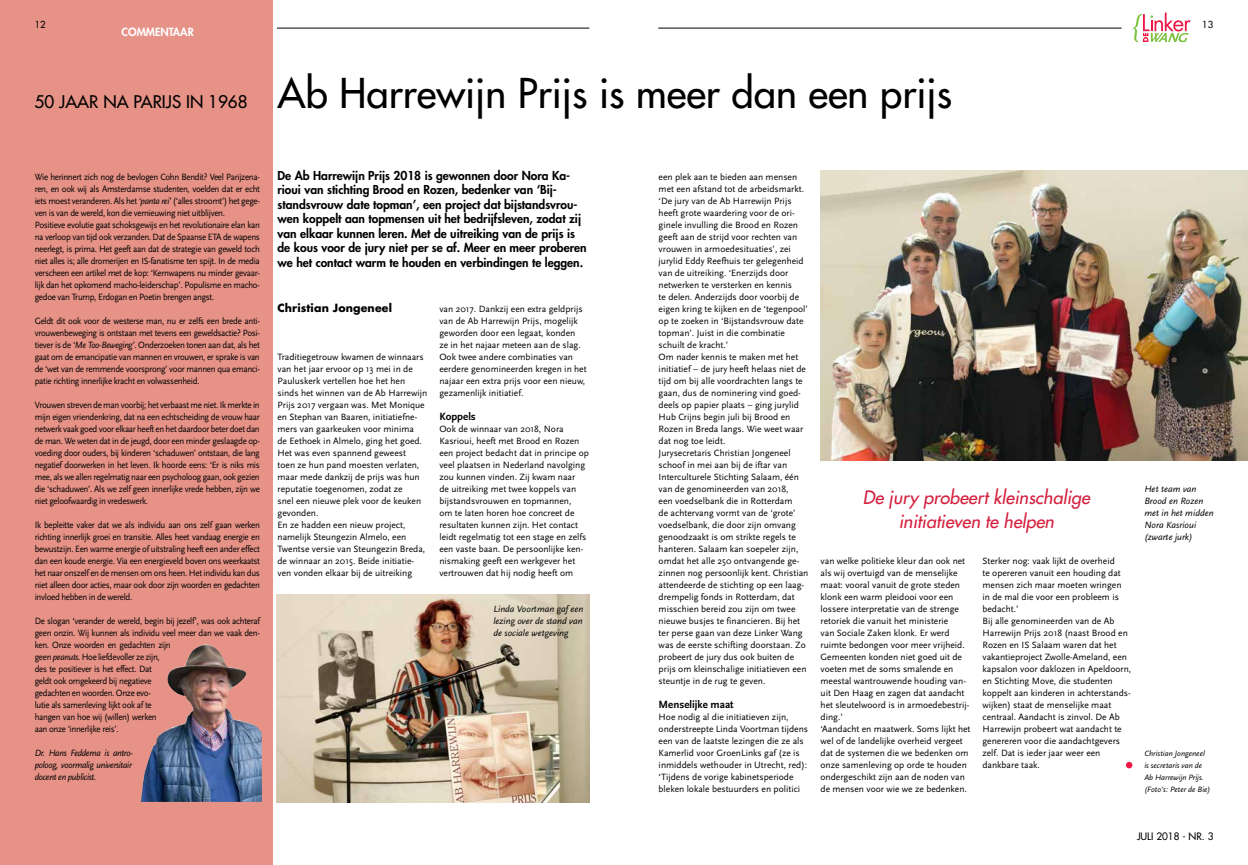
<style>
.page{position:relative;width:1248px;height:865px;background:#fff}
.page>*{position:absolute;margin:0;border:0;box-sizing:border-box;transform-origin:0 0}
.t1{font:500 40px "Futura Std";color:#000}
.t2{font:italic 500 18px/24px "Futura Std";color:#d41f3d;text-align:center}
.t3{font:500 17px "Futura Std";color:#000}
.t4{font:800 12px/14.4px "Futura Std";color:#000}
.t5{font:700 11px "Scala Sans";color:#000}
.t6{font:700 11px "Futura Std";letter-spacing:.01em;color:#000}
.t7{font:800 11px "Futura Std";color:#fff}
.t8{font:500 10px "Futura Std";color:#000}
.t9{font:9.5px/12px "Scala Sans";color:#000}
.t10{font:9.5px/12px "Scala Sans";color:#000;text-align:justify;scale:.94 1}
.t11{font:9.5px/12px "Scala Sans";letter-spacing:-.035em;color:#000;scale:.94 1}
.t12{font:italic 9.5px/12px "Scala Sans";color:#000}
.t13{font:italic 9.5px/12px "Scala Sans";color:#000;text-align:justify;scale:.94 1}
.t14{font:500 9.5px "Futura Std";color:#000}
.t15{font:italic 8px/12px "Scala Sans";color:#000}
.s1{font-style:italic}
</style>
<div class="page">
<hr style="left:126px;top:28px;width:463px;height:1px;background:#000">
<svg style="left:1132px;top:13px;width:58px;height:29px"></svg>
<hr style="left:658px;top:28px;width:463px;height:1px;background:#000">
<svg style="left:272px;top:24px;width:5px;height:10px"></svg>
<div style="left:0;top:0;width:272px;height:865px;background:#e69287"></div>
<svg style="left:1125px;top:761px;width:7px;height:7px"></svg>
<img style="left:141px;top:644px;width:121px;height:157px">
<img style="left:820px;top:170px;width:427px;height:291px">
<img style="left:277px;top:594px;width:312px;height:208px">
<p class="t14" style="left:35px;top:19px;width:12px">12</p>
<p class="t14" style="left:1202px;top:19px;width:12px">13</p>
<p class="t7" style="left:121px;top:25px;width:74px">COMMENTAAR</p>
<h3 class="t3" style="left:35px;top:91px;width:214px">50 JAAR NA PARIJS IN 1968</h3>
<h1 class="t1" style="left:277px;top:68px;width:676px">Ab Harrewijn Prijs is meer dan een prijs</h1>
<p class="t11" style="left:35px;top:171px;width:241px">Wie herinnert zich nog de bevlogen Cohn Bendit? Veel Parijzena&shy;ren, en ook wij als Amsterdamse studenten, voelden dat er echt iets moest veranderen. Als het <span class="s1">‘panta rei’</span> (‘alles stroomt’) het gege&shy;ven is van de wereld, kon die vernieuwing niet uitblijven.<br>Positieve evolutie gaat schoksgewijs en het revolutionaire elan kan na verloop van tijd ook verzanden. Dat de Spaanse ETA de wapens neerlegt, is prima. Het geeft aan dat de strategie van geweld toch niet alles is; alle dromerijen en IS-fanatisme ten spijt. In de media verscheen een artikel met de kop: ‘Kernwapens nu minder gevaar&shy;lijk dan het opkomend macho-leiderschap’. Populisme en macho&shy;gedoe van Trump, Erdogan en Poetin brengen angst.</p>
<p class="t10" style="left:35px;top:315px;width:241px">Geldt dit ook voor de westerse man, nu er zelfs een brede anti&shy;vrouwenbeweging is ontstaan met tevens een geweldsactie? Posi&shy;tiever is de <span class="s1">‘Me Too-Beweging’</span>. Onderzoeken tonen aan dat, als het gaat om de emancipatie van mannen en vrouwen, er sprake is van de ‘wet van de remmende voorsprong’ voor mannen qua emanci&shy;patie richting innerlijke kracht en volwassenheid.</p>
<p class="t10" style="left:35px;top:399px;width:241px">Vrouwen streven de man voorbij; het verbaast me niet. Ik merkte in mijn eigen vriendenkring, dat na een echtscheiding de vrouw haar netwerk vaak goed voor elkaar heeft en het daardoor beter doet dan de man. We weten dat in de jeugd, door een minder geslaagde op&shy;voeding door ouders, bij kinderen ‘schaduwen’ ontstaan, die lang negatief doorwerken in het leven. Ik hoorde eens: ‘Er is niks mis mee, als we allen regelmatig naar een psycholoog gaan, ook gezien die ‘schaduwen’. Als we zelf geen innerlijke vrede hebben, zijn we niet geloofwaardig in vredeswerk.</p>
<p class="t10" style="left:35px;top:519px;width:241px">Ik bepleitte vaker dat we als individu aan ons zelf gaan werken richting innerlijk groei en transitie. Alles heet vandaag energie en bewustzijn. Een warme energie of uitstraling heeft een ander effect dan een koude energie. Via een energieveld boven ons weerkaatst het naar onszelf en de mensen om ons heen. Het individu kan dus niet alleen door acties, maar ook door zijn woorden en gedachten invloed hebben in de wereld.</p>
<p class="t11" style="left:35px;top:615px;width:241px">De slogan ‘verander de wereld, begin bij jezelf’, was ook achteraf geen onzin. Wij kunnen als individu veel meer dan we vaak den&shy;ken. Onze woorden en gedachten zijn<br>geen <span class="s1">peanuts</span>. Hoe liefdevoller ze zijn,<br>des te positiever is het effect. Dat<br>geldt ook omgekeerd bij negatieve<br>gedachten en woorden. Onze evo-<br>lutie als samenleving lijkt ook af te<br>hangen van hoe wij (willen) werken<br>aan onze ‘innerlijke reis’.</p>
<p class="t13" style="left:35px;top:747px;width:106px">Dr. Hans Feddema is antro&shy;poloog, voormalig universitair docent en publicist.</p>
<p class="t4" style="left:277px;top:168px;width:310px">De Ab Harrewijn Prijs 2018 is gewonnen door Nora Ka&shy;rioui van stichting Brood en Rozen, bedenker van ‘Bij&shy;standsvrouw date topman’, een project dat bijstandsvrou&shy;wen koppelt aan topmensen uit het bedrijfsleven, zodat zij van elkaar kunnen leren. Met de uitreiking van de prijs is de kous voor de jury niet per se af. Meer en meer proberen we het contact warm te houden en verbindingen te leggen.</p>
<p class="t6" style="left:277px;top:301px;width:116px">Christian Jongeneel</p>
<p class="t9" style="left:277px;top:351px;width:151px">Traditiegetrouw kwamen de winnaars van het jaar ervoor op 13 mei in de<br>Pauluskerk vertellen hoe het hen sinds het winnen van de Ab Harrewijn<br>Prijs 2017 vergaan was. Met Monique en Stephan van Baaren, initiatiefne&shy;mers van gaarkeuken voor minima<br>de Eethoek in Almelo, ging het goed.<br>Het was even spannend geweest<br>toen ze hun pand moesten verlaten, maar mede dankzij de prijs was hun reputatie toegenomen, zodat ze<br>snel een nieuwe plek voor de keuken gevonden.<br>En ze hadden een nieuw project, namelijk Steungezin Almelo, een<br>Twentse versie van Steungezin Breda, de winnaar an 2015. Beide initiatie&shy;ven vonden elkaar bij de uitreiking</p>
<p class="t9" style="left:439px;top:303px;width:149px">van 2017. Dankzij een extra geldprijs van de Ab Harrewijn Prijs, mogelijk geworden door een legaat, konden<br>ze in het najaar meteen aan de slag.<br>Ook twee andere combinaties van eerdere genomineerden kregen in het najaar een extra prijs voor een nieuw, gezamenlijk initiatief.</p>
<p class="t5" style="left:439px;top:411px;width:38px">Koppels</p>
<p class="t9" style="left:439px;top:423px;width:151px">Ook de winnaar van 2018, Nora Kasrioui, heeft met Brood en Rozen een project bedacht dat in principe op veel plaatsen in Nederland navolging zou kunnen vinden. Zij kwam naar<br>de uitreiking met twee koppels van bijstandsvrouwen en topmannen,<br>om te laten horen hoe concreet de resultaten kunnen zijn. Het contact leidt regelmatig tot een stage en zelfs een vaste baan. De persoonlijke ken&shy;nismaking geeft een werkgever het vertrouwen dat hij nodig heeft om</p>
<p class="t12" style="left:493px;top:603px;width:92px;text-align:justify">Linda Voortman gaf een lezing over de stand van de sociale wetgeving</p>
<p class="t9" style="left:658px;top:171px;width:151px">een plek aan te bieden aan mensen met een afstand tot de arbeidsmarkt. ‘De jury van de Ab Harrewijn Prijs heeft grote waardering voor de ori&shy;ginele invulling die Brood en Rozen geeft aan de strijd voor rechten van vrouwen in armoedesituaties’, zei jurylid Eddy Reefhuis ter gelegenheid van de uitreiking. ‘Enerzijds door netwerken te versterken en kennis<br>te delen. Anderzijds door voorbij de eigen kring te kijken en de ‘tegenpool’ op te zoeken in ‘Bijstandsvrouw date topman’. Juist in die combinatie schuilt de kracht.’<br>Om nader kennis te maken met het initiatief – de jury heeft helaas niet de tijd om bij alle voordrachten langs te gaan, dus de nominering vind goed&shy;deels op papier plaats – ging jurylid Hub Crijns begin juli bij Brood en Rozen in Breda langs. Wie weet waar dat nog toe leidt.<br>Jurysecretaris Christian Jongeneel schoof in mei aan bij de iftar van Interculturele Stichting Salaam, één van de genomineerden van 2018,<br>een voedselbank die in Rotterdam<br>de achtervang vormt van de ‘grote’ voedselbank, die door zijn omvang genoodzaakt is om strikte regels te hanteren. Salaam kan soepeler zijn, omdat het alle 250 ontvangende ge&shy;zinnen nog persoonlijk kent. Christian attendeerde de stichting op een laag&shy;drempelig fonds in Rotterdam, dat misschien bereid zou zijn om twee nieuwe busjes te financieren. Bij het ter perse gaan van deze Linker Wang was de eerste schifting doorstaan. Zo probeert de jury dus ook buiten de prijs om kleinschalige initiatieven een steuntje in de rug te geven.</p>
<p class="t5" style="left:658px;top:699px;width:76px">Menselijke maat</p>
<p class="t9" style="left:658px;top:711px;width:151px">Hoe nodig al die initiatieven zijn, onderstreepte Linda Voortman tijdens een van de laatste lezingen die ze als Kamerlid voor GroenLinks gaf (ze is inmiddels wethouder in Utrecht, red): ‘Tijdens de vorige kabinetsperiode bleken lokale bestuurders en politici</p>
<h2 class="t2" style="left:862px;top:486px;width:229px">De jury probeert kleinschalige initiatieven te helpen</h2>
<p class="t12" style="left:1144px;top:483px;width:71px">Het team van<br>Brood en Rozen met in het midden<br>Nora Kasrioui (zwarte jurk)</p>
<p class="t9" style="left:820px;top:555px;width:151px">van welke politieke kleur dan ook net als wij overtuigd van de menselijke maat: vooral vanuit de grote steden klonk een warm pleidooi voor een lossere interpretatie van de strenge retoriek die vanuit het ministerie<br>van Sociale Zaken klonk. Er werd ruimte bedongen voor meer vrijheid.<br>Gemeenten konden niet goed uit de voeten met de soms smalende en meestal wantrouwende houding van&shy;uit Den Haag en zagen dat aandacht het sleutelwoord is in armoedebestrij&shy;ding.’<br>‘Aandacht en maatwerk. Soms lijkt het wel of de landelijke overheid vergeet dat de systemen die we bedenken om onze samenleving op orde te houden ondergeschikt zijn aan de noden van de mensen voor wie we ze bedenken.</p>
<p class="t9" style="left:982px;top:555px;width:150px">Sterker nog: vaak lijkt de overheid<br>te opereren vanuit een houding dat mensen zich maar moeten wringen in de mal die voor een probleem is bedacht.’<br>Bij alle genomineerden van de Ab<br>Harrewijn Prijs 2018 (naast Brood en<br>Rozen en IS Salaam waren dat het vakantieproject Zwolle-Ameland, een kapsalon voor daklozen in Apeldoorn, en Stichting Move, die studenten koppelt aan kinderen in achterstands&shy;wijken) staat de menselijke maat centraal. Aandacht is zinvol. De Ab<br>Harrewijn probeert wat aandacht te genereren voor die aandachtgevers zelf. Dat is ieder jaar weer een dankbare taak.</p>
<p class="t15" style="left:1144px;top:748px;width:68px">Christian Jongeneel is secretaris van de<br>Ab Harrewijn Prijs. (Foto’s: Peter de Bie)</p>
<p class="t8" style="left:1136px;top:830px;width:78px">JULI 2018 - NR. 3</p>
</div>
